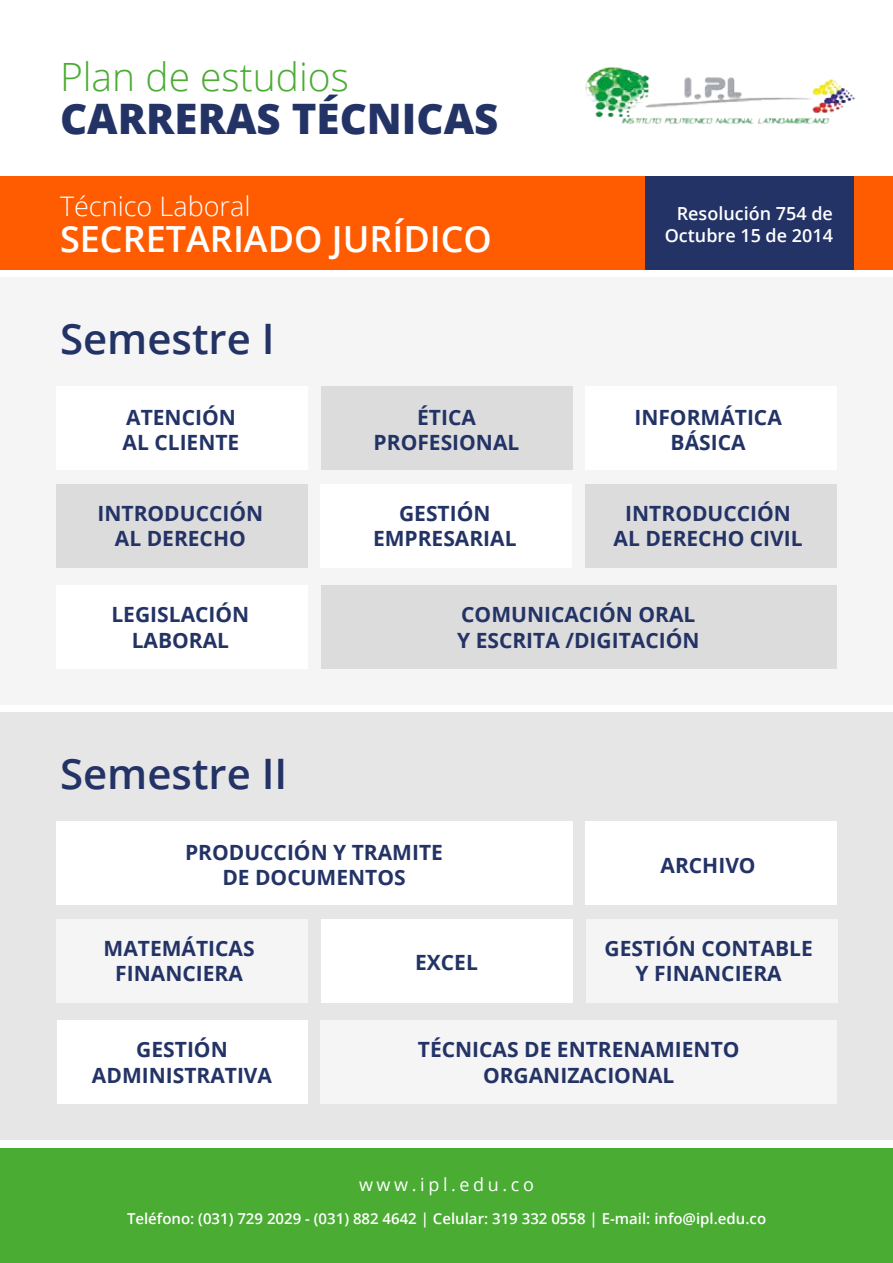
<style>
.page{position:relative;width:893px;height:1263px;background:#fff}
.page>*{position:absolute;margin:0;border:0;box-sizing:border-box;transform-origin:0 0}
.t1{font:600 42px "Open Sans";color:#233366}
.t2{font:800 42px "Open Sans";color:#233366}
.t3{font:300 39px "Open Sans";color:#4aac33}
.t4{font:600 36px "Open Sans";color:#fff}
.t5{font:300 27px "Open Sans";color:#fff}
.t6{font:700 21px/25.2px "Open Sans";color:#233366;text-align:center}
.t7{font:600 18px/21.6px "Open Sans";color:#fff;text-align:right}
.t8{font:18px "Open Sans";letter-spacing:.2em;color:#fff}
.t9{font:600 15px "Open Sans";color:#fff}
</style>
<div class="page">
<div style="left:0;top:176px;width:893px;height:94px;background:#ff5c01"></div>
<div style="left:645px;top:176px;width:209px;height:94px;background:#233366"></div>
<img style="left:585px;top:67px;width:270px;height:57px">
<div style="left:0;top:1148px;width:893px;height:115px;background:#4aac33"></div>
<div style="left:0;top:277px;width:893px;height:428px;background:#f5f5f5"></div>
<div style="left:56px;top:386px;width:252px;height:84px;background:#fff"></div>
<div style="left:321px;top:386px;width:251px;height:84px;background:#dcdcdc"></div>
<div style="left:585px;top:386px;width:252px;height:84px;background:#fff"></div>
<div style="left:56px;top:484px;width:252px;height:83px;background:#dcdcdc"></div>
<div style="left:56px;top:585px;width:252px;height:84px;background:#fff"></div>
<div style="left:321px;top:585px;width:515px;height:84px;background:#dcdcdc"></div>
<div style="left:585px;top:484px;width:252px;height:83px;background:#dcdcdc"></div>
<div style="left:321px;top:484px;width:251px;height:83px;background:#fff"></div>
<div style="left:0;top:712px;width:893px;height:428px;background:#e6e6e6"></div>
<div style="left:56px;top:821px;width:516px;height:84px;background:#fff"></div>
<div style="left:585px;top:821px;width:252px;height:84px;background:#fff"></div>
<div style="left:321px;top:919px;width:251px;height:83px;background:#fff"></div>
<div style="left:57px;top:1020px;width:251px;height:84px;background:#fff"></div>
<div style="left:56px;top:919px;width:252px;height:83px;background:#f5f5f5"></div>
<div style="left:586px;top:919px;width:251px;height:83px;background:#f5f5f5"></div>
<div style="left:320px;top:1020px;width:516px;height:84px;background:#f5f5f5"></div>
<h2 class="t3" style="left:60px;top:50px;width:290px">Plan de estudios</h2>
<h1 class="t2" style="left:60px;top:87px;width:440px">CARRERAS TÉCNICAS</h1>
<p class="t5" style="left:60px;top:187px;width:192px">Técnico Laboral</p>
<h3 class="t4" style="left:60px;top:214px;width:433px">SECRETARIADO JURÍDICO</h3>
<p class="t7" style="left:665px;top:202px;width:170px">Resolución 754 de<br>Octubre 15 de 2014</p>
<h1 class="t1" style="left:60px;top:310px;width:216px">Semestre I</h1>
<p class="t6" style="left:123px;top:404px;width:118px;text-align:left">ATENCIÓN<br>AL CLIENTE</p>
<p class="t6" style="left:374px;top:404px;width:147px">ÉTICA<br>PROFESIONAL</p>
<p class="t6" style="left:634px;top:404px;width:149px">INFORMÁTICA<br>BÁSICA</p>
<p class="t6" style="left:98px;top:500px;width:167px">INTRODUCCIÓN<br>AL DERECHO</p>
<p class="t6" style="left:373px;top:500px;width:145px">GESTIÓN<br>EMPRESARIAL</p>
<p class="t6" style="left:614px;top:500px;width:191px">INTRODUCCIÓN<br>AL DERECHO CIVIL</p>
<p class="t6" style="left:111px;top:602px;width:139px">LEGISLACIÓN<br>LABORAL</p>
<p class="t6" style="left:457px;top:602px;width:244px;text-align:left">COMUNICACIÓN ORAL<br>Y ESCRITA /DIGITACIÓN</p>
<h1 class="t1" style="left:60px;top:745px;width:229px">Semestre II</h1>
<p class="t6" style="left:185px;top:839px;width:259px">PRODUCCIÓN Y TRAMITE<br>DE DOCUMENTOS</p>
<p class="t6" style="left:661px;top:852px;width:97px">ARCHIVO</p>
<p class="t6" style="left:104px;top:935px;width:153px">MATEMÁTICAS<br>FINANCIERA</p>
<p class="t6" style="left:604px;top:935px;width:210px">GESTIÓN CONTABLE<br>Y FINANCIERA</p>
<p class="t6" style="left:415px;top:949px;width:64px">EXCEL</p>
<p class="t6" style="left:92px;top:1036px;width:182px">GESTIÓN<br>ADMINISTRATIVA</p>
<p class="t6" style="left:418px;top:1036px;width:323px">TÉCNICAS DE ENTRENAMIENTO<br>ORGANIZACIONAL</p>
<p class="t8" style="left:359px;top:1172px;width:176px">www.ipl.edu.co</p>
<p class="t9" style="left:127px;top:1208px;width:641px">Teléfono: (031) 729 2029 - (031) 882 4642 | Celular: 319 332 0558 | E-mail: info@ipl.edu.co</p>
</div>
